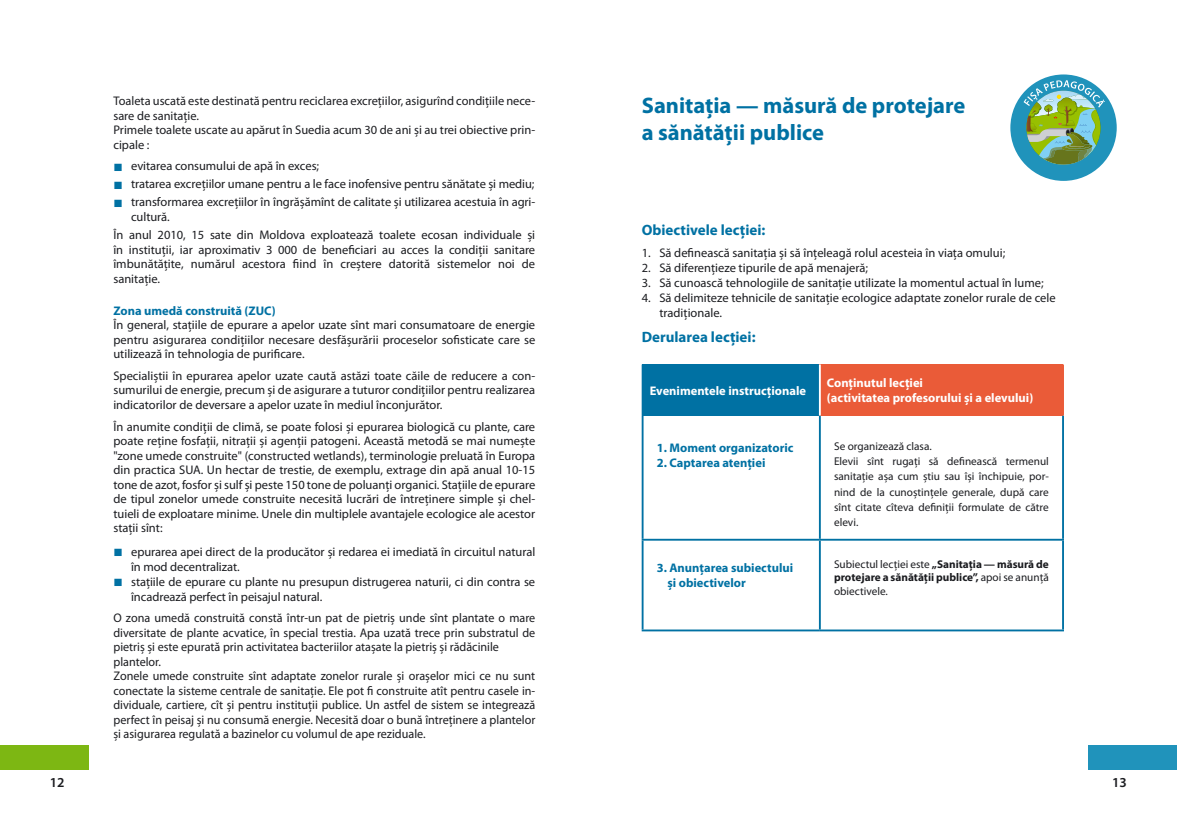
<style>
.page{position:relative;width:1177px;height:830px;background:#fff}
.page>*{position:absolute;margin:0;border:0;box-sizing:border-box;transform-origin:0 0}
.t1{font:700 22.5px/27px "Myriad Pro";color:#0071a3}
.t2{font:700 15px "Myriad Pro";color:#0071a3}
.t3{font:600 13.75px "Myriad Pro";color:#1b1c20}
.t4{font:12.5px/14.5px "Myriad Pro";color:#1b1c20}
.t5{font:700 12.5px/15px "Myriad Pro";color:#0071a3}
.t6{font:700 12.5px/15px "Myriad Pro";color:#fff}
.t7{font:11.25px/15px "Myriad Pro";color:#1b1c20}
.t8{font:700 11.25px/13.8px "Myriad Pro";color:#1b1c20;text-align:justify}
.s1{font-weight:400}
</style>
<div class="page">
<div style="left:0;top:744px;width:89px;height:25px;background:#7db713"></div>
<div style="left:1088px;top:744px;width:88px;height:25px;background:#2093bb"></div>
<div style="left:1010px;top:74px;width:106px;height:107px;background:#2093bb;border-radius:50%"></div>
<img style="left:1023px;top:80px;width:81px;height:85px">
<div style="left:642px;top:364px;width:177px;height:51px;background:#0071a3"></div>
<div style="left:819px;top:364px;width:243px;height:51px;background:#ea5b38"></div>
<hr style="left:641px;top:364px;width:2px;height:51px;background:#0071a3">
<hr style="left:641px;top:415px;width:2px;height:123px;background:#0071a3">
<hr style="left:819px;top:415px;width:1px;height:123px;background:#0071a3">
<hr style="left:1062px;top:415px;width:1px;height:123px;background:#0071a3">
<hr style="left:641px;top:538px;width:178px;height:2px;background:#0071a3">
<hr style="left:641px;top:540px;width:2px;height:89px;background:#0071a3">
<hr style="left:819px;top:538px;width:244px;height:2px;background:#0071a3">
<hr style="left:819px;top:540px;width:1px;height:89px;background:#0071a3">
<hr style="left:1062px;top:540px;width:1px;height:89px;background:#0071a3">
<hr style="left:819px;top:364px;width:1px;height:51px;background:#fff">
<hr style="left:1062px;top:364px;width:1px;height:51px;background:#ea5b38">
<hr style="left:641px;top:629px;width:178px;height:2px;background:#0071a3">
<hr style="left:819px;top:629px;width:244px;height:2px;background:#0071a3">
<p class="t4" style="left:113px;top:93px;width:423px">Toaleta uscată este destinată pentru reciclarea excreţiilor, asigurînd condiţiile nece&shy;sare de sanitaţie.<br>Primele toalete uscate au apărut în Suedia acum 30 de ani și au trei obiective prin&shy;cipale :</p>
<p class="t4" style="left:131px;top:157px;width:405px;line-height:18px">evitarea consumului de apă în exces;<br>tratarea excreţiilor umane pentru a le face inofensive pentru sănătate și mediu; transformarea excreţiilor în îngrășămînt de calitate și utilizarea acestuia în agri-</p>
<p class="t4" style="left:113px;top:207px;width:423px;line-height:18px;text-indent:18px">cultură.<br>În anul 2010, 15 sate din Moldova exploatează toalete ecosan individuale și</p>
<p class="t4" style="left:113px;top:242px;width:423px;text-align:justify">în instituţii, iar aproximativ 3 000 de beneficiari au acces la condiţii sanitare îmbunătăţite, numărul acestora fiind în creștere datorită sistemelor noi de sanitaţie.</p>
<p class="t5" style="left:113px;top:302px;width:164px">Zona umedă construită (ZUC)</p>
<p class="t4" style="left:113px;top:317px;width:423px;text-align:justify">În general, staţiile de epurare a apelor uzate sînt mari consumatoare de energie pentru asigurarea condiţiilor necesare desfășurării proceselor sofisticate care se utilizează în tehnologia de purificare.</p>
<p class="t4" style="left:113px;top:368px;width:423px;text-align:justify">Specialiștii în epurarea apelor uzate caută astăzi toate căile de reducere a con&shy;sumurilui de energie, precum și de asigurare a tuturor condiţiilor pentru realizarea indicatorilor de deversare a apelor uzate în mediul înconjurător.</p>
<p class="t4" style="left:113px;top:418px;width:423px;text-align:justify">În anumite condiţii de climă, se poate folosi și epurarea biologică cu plante, care poate reţine fosfaţii, nitraţii și agenţii patogeni. Această metodă se mai numește "zone umede construite" (constructed wetlands), terminologie preluată în Europa din practica SUA. Un hectar de trestie, de exemplu, extrage din apă anual 10-15 tone de azot, fosfor și sulf și peste 150 tone de poluanţi organici. Staţiile de epurare de tipul zonelor umede construite necesită lucrări de întreţinere simple și chel&shy;tuieli de exploatare minime. Unele din multiplele avantajele ecologice ale acestor staţii sînt:</p>
<p class="t4" style="left:131px;top:543px;width:406px;line-height:15px">epurarea apei direct de la producător și redarea ei imediată în circuitul natural în mod decentralizat.<br>staţiile de epurare cu plante nu presupun distrugerea naturii, ci din contra se încadrează perfect în peisajul natural.</p>
<p class="t4" style="left:113px;top:610px;width:423px">O zona umedă construită constă într-un pat de pietriș unde sînt plantate o mare diversitate de plante acvatice, în special trestia. Apa uzată trece prin substratul de pietriș și este epurată prin activitatea bacteriilor atașate la pietriș și rădăcinile plantelor.<br>Zonele umede construite sînt adaptate zonelor rurale și orașelor mici ce nu sunt conectate la sisteme centrale de sanitaţie. Ele pot fi construite atît pentru casele in&shy;dividuale, cartiere, cît și pentru instituţii publice. Un astfel de sistem se integrează perfect în peisaj și nu consumă energie. Necesită doar o bună întreţinere a plantelor și asigurarea regulată a bazinelor cu volumul de ape reziduale.</p>
<h1 class="t1" style="left:641px;top:91px;width:325px">Sanitaţia — măsură de protejare a sănătăţii publice</h1>
<p class="t2" style="left:641px;top:220px;width:125px">Obiectivele lecţiei:</p>
<p class="t4" style="left:641px;top:245px;width:365px">1. Să definească sanitaţia și să înţeleagă rolul acesteia în viaţa omului;</p>
<p class="t4" style="left:641px;top:260px;width:228px">2. Să diferenţieze tipurile de apă menajeră;</p>
<p class="t4" style="left:641px;top:275px;width:403px">3. Să cunoască tehnologiile de sanitaţie utilizate la momentul actual în lume;</p>
<p class="t4" style="left:659px;top:290px;width:398px;line-height:15px;text-indent:-18px">4. Să delimiteze tehnicile de sanitaţie ecologice adaptate zonelor rurale de cele tradiţionale.</p>
<p class="t2" style="left:641px;top:327px;width:115px">Derularea lecţiei:</p>
<p class="t6" style="left:649px;top:382px;width:158px">Evenimentele instrucţionale</p>
<p class="t6" style="left:827px;top:375px;width:208px">Conţinutul lecţiei<br>(activitatea profesorului și a elevului)</p>
<p class="t5" style="left:656px;top:439px;width:138px">1. Moment organizatoric</p>
<p class="t5" style="left:656px;top:454px;width:110px">2. Captarea atenţiei</p>
<p class="t7" style="left:834px;top:439px;width:216px">Se organizează clasa.<br>Elevii sînt rugaţi să definească termenul sanitaţie așa cum știu sau își închipuie, por&shy;nind de la cunoștinţele generale, după care sînt citate cîteva definiţii formulate de către elevi.</p>
<p class="t5" style="left:667px;top:559px;width:127px;text-indent:-11px">3. Anunţarea subiectului și obiectivelor</p>
<p class="t8" style="left:834px;top:556px;width:216px"><span class="s1">Subiectul lecţiei este</span> „Sanitaţia — măsură de protejare a sănătăţii publice”, <span class="s1">apoi se anunţă obiectivele.</span></p>
<p class="t3" style="left:50px;top:773px;width:16px">12</p>
<p class="t3" style="left:1112px;top:773px;width:16px">13</p>
</div>
